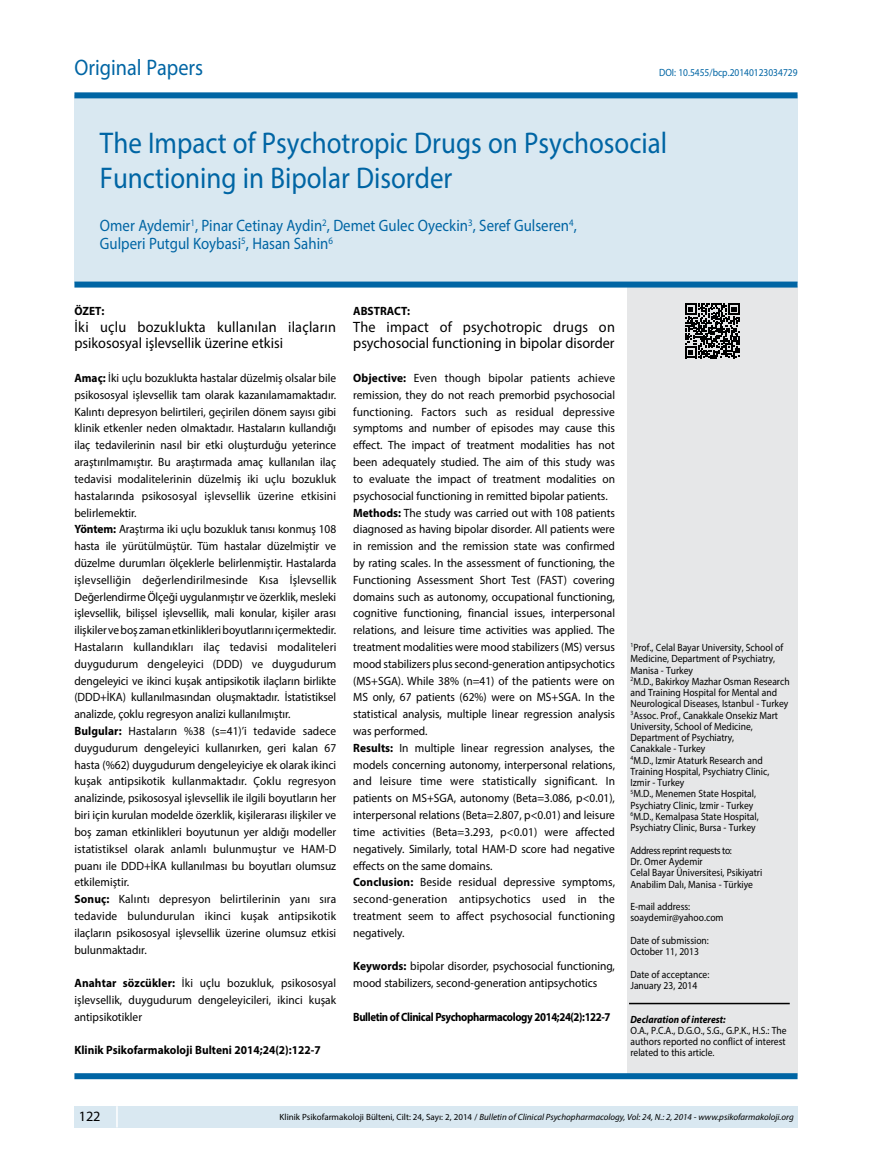
<style>
.page{position:relative;width:872px;height:1170px;background:#fff}
.page>*{position:absolute;margin:0;border:0;box-sizing:border-box;transform-origin:0 0}
.t1{font:30px/34.5px "Myriad Pro";color:#0065a4;scale:.9 1}
.t2{font:22.5px "Myriad Pro";color:#0065a4;scale:.9 1}
.t3{font:16.5px/18px "Myriad Pro";color:#0065a4;scale:.9 1}
.t4{font:15px/16.8px "Myriad Pro";color:#000;scale:.95 1}
.t5{font:14.25px "Myriad Pro";color:#000}
.t6{font:12px/16.8px "Myriad Pro";color:#000;scale:.95 1}
.t7{font:700 12px "Myriad Pro";color:#000;scale:.95 1}
.t8{font:700 12px "Myriad Pro";letter-spacing:-.035em;color:#000;scale:.9 1}
.t9{font:10.5px/11.2px "Myriad Pro";color:#000;scale:.91 1}
.t10{font:10.5px "Myriad Pro";color:#0065a4;scale:.9 1}
.t11{font:italic 700 10.5px "Myriad Pro";color:#000;scale:.91 1}
.t12{font:italic 9px "Myriad Pro";color:#000}
.s1{font-weight:700}
.s2{font-style:normal}
</style>
<div class="page">
<div style="left:74px;top:1106px;width:723px;height:21px;background:#d9e8f1"></div>
<hr style="left:116px;top:1106px;width:2px;height:21px;background:#fff">
<div style="left:74px;top:95px;width:723px;height:187px;background:#d9e8f1"></div>
<div style="left:627px;top:286px;width:170px;height:789px;background:#e6e7e8"></div>
<div style="left:74px;top:281px;width:723px;height:6px;background:#0065a4"></div>
<div style="left:74px;top:1073px;width:723px;height:6px;background:#0065a4"></div>
<div style="left:74px;top:92px;width:723px;height:6px;background:#0065a4"></div>
<hr style="left:629px;top:1002px;width:160px;height:2px;background:#000">
<svg style="left:685px;top:303px;width:55px;height:55px"></svg>
<h2 class="t2" style="left:74px;top:54px;width:145px">Original Papers</h2>
<p class="t10" style="left:659px;top:66px;width:155px">DOI: 10.5455/bcp.20140123034729</p>
<h1 class="t1" style="left:100px;top:125px;width:632px">The Impact of Psychotropic Drugs on Psychosocial<br>Functioning in Bipolar Disorder</h1>
<h3 class="t3" style="left:100px;top:216px;width:531px">Omer Aydemir<sup>1</sup>, Pinar Cetinay Aydin<sup>2</sup>, Demet Gulec Oyeckin<sup>3</sup>, Seref Gulseren<sup>4</sup>,<br>Gulperi Putgul Koybasi<sup>5</sup>, Hasan Sahin<sup>6</sup></h3>
<p class="t7" style="left:74px;top:303px;width:33px">ÖZET:</p>
<p class="t4" style="left:74px;top:318px;width:277px">İki uçlu bozuklukta kullanılan ilaçların psikososyal işlevsellik üzerine etkisi</p>
<p class="t6" style="left:74px;top:369px;width:277px"><span class="s1">Amaç:</span> İki uçlu bozuklukta hastalar düzelmiş olsalar bile psikososyal işlevsellik tam olarak kazanılamamaktadır.<br>Kalıntı depresyon belirtileri, geçirilen dönem sayısı gibi klinik etkenler neden olmaktadır. Hastaların kullandığı ilaç tedavilerinin nasıl bir etki oluşturduğu yeterince araştırılmamıştır. Bu araştırmada amaç kullanılan ilaç tedavisi modalitelerinin düzelmiş iki uçlu bozukluk hastalarında psikososyal işlevsellik üzerine etkisini belirlemektir.<br><span class="s1">Yöntem:</span> Araştırma iki uçlu bozukluk tanısı konmuş 108 hasta ile yürütülmüştür. Tüm hastalar düzelmiştir ve düzelme durumları ölçeklerle belirlenmiştir. Hastalarda işlevselliğin değerlendirilmesinde Kısa İşlevsellik Değerlendirme Ölçeği uygulanmıştır ve özerklik, mesleki işlevsellik, bilişsel işlevsellik, mali konular, kişiler arası ilişkiler ve boş zaman etkinlikleri boyutlarını içermektedir.<br>Hastaların kullandıkları ilaç tedavisi modaliteleri duygudurum dengeleyici (DDD) ve duygudurum dengeleyici ve ikinci kuşak antipsikotik ilaçların birlikte (DDD+İKA) kullanılmasından oluşmaktadır. İstatistiksel analizde, çoklu regresyon analizi kullanılmıştır.<br><span class="s1">Bulgular:</span> Hastaların %38 (s=41)’i tedavide sadece duygudurum dengeleyici kullanırken, geri kalan 67 hasta (%62) duygudurum dengeleyiciye ek olarak ikinci kuşak antipsikotik kullanmaktadır. Çoklu regresyon analizinde, psikososyal işlevsellik ile ilgili boyutların her biri için kurulan modelde özerklik, kişilerarası ilişkiler ve boş zaman etkinlikleri boyutunun yer aldığı modeller istatistiksel olarak anlamlı bulunmuştur ve HAM-D puanı ile DDD+İKA kullanılması bu boyutları olumsuz etkilemiştir.<br><span class="s1">Sonuç:</span> Kalıntı depresyon belirtilerinin yanı sıra tedavide bulundurulan ikinci kuşak antipsikotik ilaçların psikososyal işlevsellik üzerine olumsuz etkisi bulunmaktadır.</p>
<p class="t6" style="left:74px;top:974px;width:277px;text-align:justify"><span class="s1">Anahtar sözcükler:</span> İki uçlu bozukluk, psikososyal işlevsellik, duygudurum dengeleyicileri, ikinci kuşak antipsikotikler</p>
<p class="t7" style="left:74px;top:1042px;width:261px">Klinik Psikofarmakoloji Bulteni 2014;24(2):122-7</p>
<p class="t7" style="left:353px;top:303px;width:62px">ABSTRACT:</p>
<p class="t4" style="left:353px;top:318px;width:277px">The impact of psychotropic drugs on psychosocial functioning in bipolar disorder</p>
<p class="t6" style="left:353px;top:369px;width:277px"><span class="s1">Objective:</span> Even though bipolar patients achieve remission, they do not reach premorbid psychosocial functioning. Factors such as residual depressive symptoms and number of episodes may cause this effect. The impact of treatment modalities has not been adequately studied. The aim of this study was to evaluate the impact of treatment modalities on psychosocial functioning in remitted bipolar patients.<br><span class="s1">Methods:</span> The study was carried out with 108 patients diagnosed as having bipolar disorder. All patients were in remission and the remission state was confirmed by rating scales. In the assessment of functioning, the Functioning Assessment Short Test (FAST) covering domains such as autonomy, occupational functioning, cognitive functioning, financial issues, interpersonal relations, and leisure time activities was applied. The treatment modalities were mood stabilizers (MS) versus mood stabilizers plus second-generation antipsychotics (MS+SGA). While 38% (n=41) of the patients were on MS only, 67 patients (62%) were on MS+SGA. In the statistical analysis, multiple linear regression analysis was performed.<br><span class="s1">Results:</span> In multiple linear regression analyses, the models concerning autonomy, interpersonal relations, and leisure time were statistically significant. In patients on MS+SGA, autonomy (Beta=3.086, p&lt;0.01), interpersonal relations (Beta=2.807, p&lt;0.01) and leisure time activities (Beta=3.293, p&lt;0.01) were affected negatively. Similarly, total HAM-D score had negative effects on the same domains.<br><span class="s1">Conclusion:</span> Beside residual depressive symptoms, second-generation antipsychotics used in the treatment seem to affect psychosocial functioning negatively.</p>
<p class="t6" style="left:353px;top:957px;width:277px"><span class="s1">Keywords:</span> bipolar disorder, psychosocial functioning, mood stabilizers, second-generation antipsychotics</p>
<p class="t8" style="left:353px;top:1008px;width:287px">Bulletin of Clinical Psychopharmacology 2014;24(2):122-7</p>
<p class="t9" style="left:630px;top:641px;width:176px"><sup>1</sup>Prof., Celal Bayar University, School of<br>Medicine, Department of Psychiatry,<br>Manisa - Turkey<br><sup>2</sup>M.D., Bakirkoy Mazhar Osman Research and Training Hospital for Mental and<br>Neurological Diseases, Istanbul - Turkey<br><sup>3</sup>Assoc. Prof., Canakkale Onsekiz Mart<br>University, School of Medicine,<br>Department of Psychiatry,<br>Canakkale - Turkey<br><sup>4</sup>M.D., Izmir Ataturk Research and<br>Training Hospital, Psychiatry Clinic,<br>Izmir - Turkey<br><sup>5</sup>M.D., Menemen State Hospital,<br>Psychiatry Clinic, Izmir - Turkey<br><sup>6</sup>M.D., Kemalpasa State Hospital,<br>Psychiatry Clinic, Bursa - Turkey</p>
<p class="t9" style="left:630px;top:844px;width:146px">Address reprint requests to:<br>Dr. Omer Aydemir<br>Celal Bayar Üniversitesi, Psikiyatri<br>Anabilim Dalı, Manisa - Türkiye</p>
<p class="t9" style="left:630px;top:900px;width:104px">E-mail address: soaydemir@yahoo.com</p>
<p class="t9" style="left:630px;top:934px;width:88px">Date of submission:<br>October 11, 2013</p>
<p class="t9" style="left:630px;top:968px;width:88px">Date of acceptance:<br>January 23, 2014</p>
<p class="t11" style="left:630px;top:1012px;width:106px">Declaration of interest:</p>
<p class="t9" style="left:630px;top:1024px;width:173px;text-align:justify">O.A., P.C.A., D.G.O., S.G., G.P.K., H.S.: The authors reported no conflict of interest related to this article.</p>
<p class="t5" style="left:79px;top:1107px;width:23px">122</p>
<p class="t12" style="left:280px;top:1111px;width:515px"><span class="s2">Klinik Psikofarmakoloji Bülteni, Cilt: 24, Sayı: 2, 2014 /</span> Bulletin of Clinical Psychopharmacology, Vol: 24, N.: 2, 2014 - www.psikofarmakoloji.org</p>
</div>
